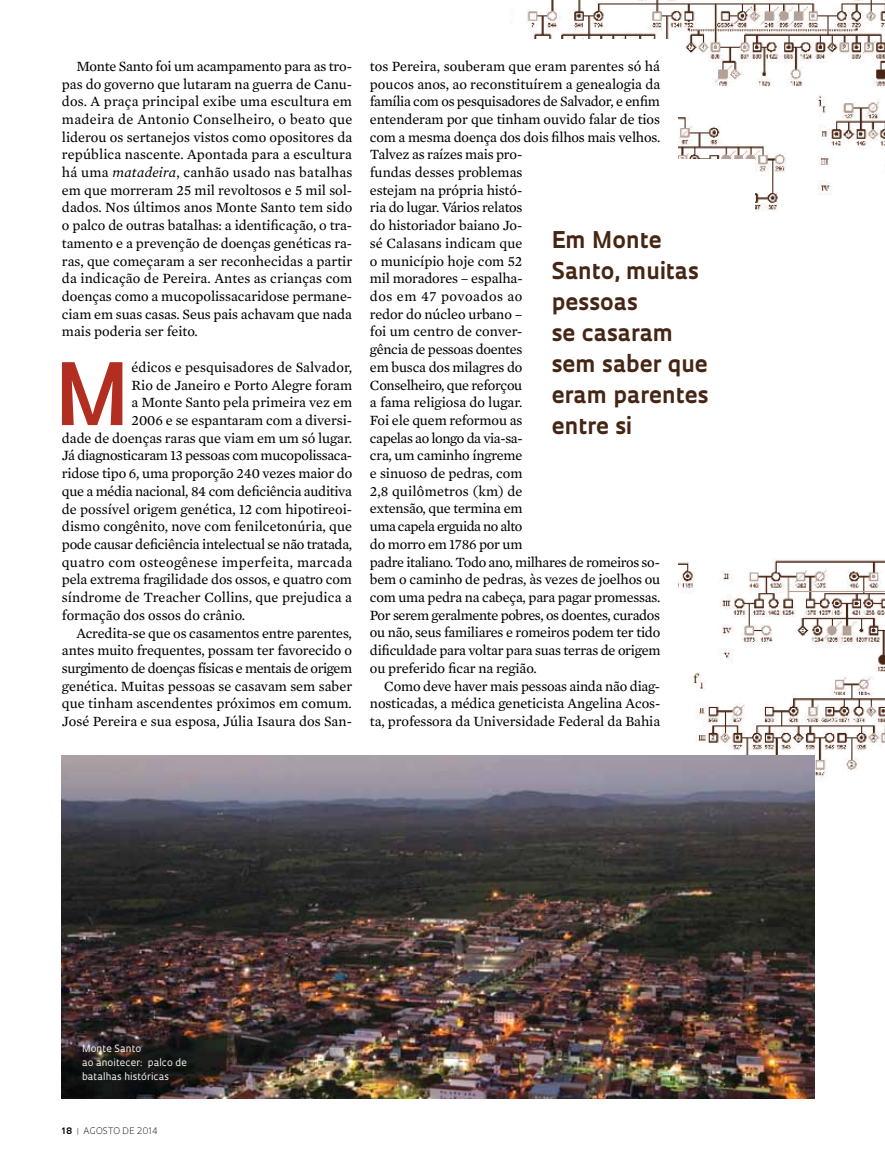
<style>
.page{position:relative;width:885px;height:1169px;background:#fff}
.page>*{position:absolute;margin:0;border:0;box-sizing:border-box;transform-origin:0 0}
.t1{font:700 83.55px "Oculum";color:#b22e20}
.t2{font:700 22.5px/31px "Oculum";color:#452513}
.t3{font:14.4px/17.7px "Mercury Text G2";letter-spacing:-.01em;color:#000;text-align:justify}
.t4{font:14.4px "Mercury Text G2";letter-spacing:-.03em;color:#000}
.t5{font:14.4px "Mercury Text G2";letter-spacing:.025em;color:#000}
.t6{font:9.75px/14.1px "Oculum";letter-spacing:.01em;color:#fff}
.t7{font:300 8.7px "Oculum";letter-spacing:.01em;color:#000}
.s1{font-style:italic}
.s2{font-weight:700}
.s3{font-weight:700;color:#939598}
</style>
<div class="page">
<img style="left:527px;top:0;width:358px;height:211px">
<img style="left:678px;top:559px;width:207px;height:224px">
<div style="left:362px;top:40px;width:316px;height:728px;background:#fff"></div>
<div style="left:551px;top:159px;width:204px;height:372px;background:#fff"></div>
<img style="left:62px;top:756px;width:752px;height:342px">
<p class="t3" style="left:62px;top:56px;width:292px;text-indent:14px">Monte Santo foi um acampamento para as tro&shy;pas do governo que lutaram na guerra de Canu&shy;dos. A praça principal exibe uma escultura em madeira de Antonio Conselheiro, o beato que liderou os sertanejos vistos como opositores da república nascente. Apontada para a escultura há uma <span class="s1">matadeira</span>, canhão usado nas batalhas em que morreram 25 mil revoltosos e 5 mil sol&shy;dados. Nos últimos anos Monte Santo tem sido o palco de outras batalhas: a identificação, o tra&shy;tamento e a prevenção de doenças genéticas ra&shy;ras, que começaram a ser reconhecidas a partir da indicação de Pereira. Antes as crianças com doenças como a mucopolissacaridose permane&shy;ciam em suas casas. Seus pais achavam que nada mais poderia ser feito.</p>
<h1 class="t1" style="left:54px;top:337px;width:76px">M</h1>
<p class="t3" style="left:132px;top:357px;width:222px">édicos e pesquisadores de Salvador,</p>
<p class="t3" style="left:132px;top:375px;width:222px">Rio de Janeiro e Porto Alegre foram</p>
<p class="t3" style="left:132px;top:393px;width:222px">a Monte Santo pela primeira vez em</p>
<p class="t3" style="left:132px;top:411px;width:222px">2006 e se espantaram com a diversi-</p>
<p class="t3" style="left:62px;top:428px;width:292px">dade de doenças raras que viam em um só lugar.</p>
<p class="t3" style="left:62px;top:446px;width:292px">Já diagnosticaram 13 pessoas com mucopolissaca-</p>
<p class="t3" style="left:62px;top:464px;width:292px">ridose tipo 6, uma proporção 240 vezes maior do</p>
<p class="t3" style="left:62px;top:481px;width:291px">que a média nacional, 84 com deficiência auditiva</p>
<p class="t3" style="left:62px;top:499px;width:292px">de possível origem genética, 12 com hipotireoi-</p>
<p class="t3" style="left:62px;top:517px;width:292px">dismo congênito, nove com fenilcetonúria, que</p>
<p class="t3" style="left:62px;top:534px;width:292px">pode causar deficiência intelectual se não tratada,</p>
<p class="t5" style="left:62px;top:551px;width:292px">quatro com osteogênese imperfeita, marcada</p>
<p class="t3" style="left:62px;top:570px;width:292px">pela extrema fragilidade dos ossos, e quatro com</p>
<p class="t3" style="left:62px;top:587px;width:292px">síndrome de Treacher Collins, que prejudica a</p>
<p class="t3" style="left:62px;top:605px;width:185px">formação dos ossos do crânio.</p>
<p class="t3" style="left:76px;top:623px;width:277px">Acredita-se que os casamentos entre parentes,</p>
<p class="t3" style="left:62px;top:641px;width:292px">antes muito frequentes, possam ter favorecido o</p>
<p class="t4" style="left:62px;top:657px;width:292px">surgimento de doenças físicas e mentais de origem</p>
<p class="t3" style="left:62px;top:676px;width:292px">genética. Muitas pessoas se casavam sem saber</p>
<p class="t3" style="left:62px;top:694px;width:292px">que tinham ascendentes próximos em comum.</p>
<p class="t3" style="left:62px;top:711px;width:292px">José Pereira e sua esposa, Júlia Isaura dos San-</p>
<p class="t3" style="left:370px;top:56px;width:292px;text-align:left">tos Pereira, souberam que eram parentes só há poucos anos, ao reconstituírem a genealogia da família com os pesquisadores de Salvador, e enfim entenderam por que tinham ouvido falar de tios com a mesma doença dos dois filhos mais velhos.<br>Talvez as raízes mais pro-<br>fundas desses problemas<br>estejam na própria histó-<br>ria do lugar. Vários relatos<br>do historiador baiano Jo-<br>sé Calasans indicam que<br>o município hoje com 52<br>mil moradores – espalha-<br>dos em 47 povoados ao<br>redor do núcleo urbano –<br>foi um centro de conver-<br>gência de pessoas doentes<br>em busca dos milagres do<br>Conselheiro, que reforçou<br>a fama religiosa do lugar.<br>Foi ele quem reformou as<br>capelas ao longo da via-sa-<br>cra, um caminho íngreme<br>e sinuoso de pedras, com<br>2,8 quilômetros (km) de<br>extensão, que termina em<br>uma capela erguida no alto<br>do morro em 1786 por um<br>padre italiano. Todo ano, milhares de romeiros so&shy;bem o caminho de pedras, às vezes de joelhos ou com uma pedra na cabeça, para pagar promessas.<br>Por serem geralmente pobres, os doentes, curados ou não, seus familiares e romeiros podem ter tido dificuldade para voltar para suas terras de origem ou preferido ficar na região.</p>
<p class="t3" style="left:370px;top:676px;width:292px;text-indent:14px">Como deve haver mais pessoas ainda não diag&shy;nosticadas, a médica geneticista Angelina Acos&shy;ta, professora da Universidade Federal da Bahia</p>
<h2 class="t2" style="left:551px;top:223px;width:158px">Em Monte<br>Santo, muitas pessoas<br>se casaram sem saber que eram parentes entre si</h2>
<p class="t6" style="left:82px;top:1041px;width:106px">Monte Santo<br>ao anoitecer: palco de batalhas históricas</p>
<p class="t7" style="left:62px;top:1124px;width:98px"><span class="s2">18</span> <span class="s3">|</span> AGOSTO DE 2014</p>
</div>
